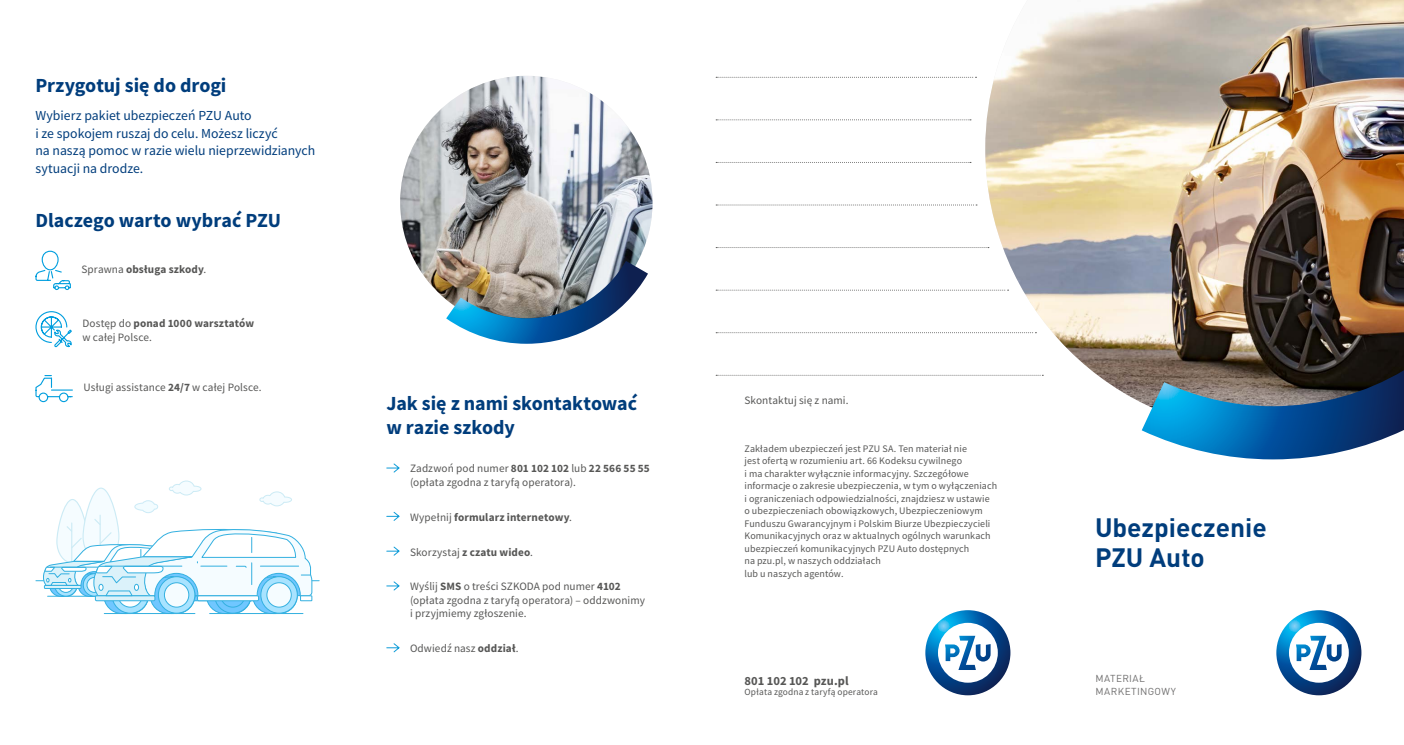
<style>
.page{position:relative;width:1404px;height:745px;background:#fff}
.page>*{position:absolute;margin:0;border:0;box-sizing:border-box;transform-origin:0 0}
.t1{font:700 26.25px/30px "DIN Pro Pl";color:#003d7c}
.t2{font:700 20px/23.8px "Source Sans Pro";letter-spacing:-.005em;color:#003d7c}
.t3{font:13.75px/17.5px "Source Sans Pro";letter-spacing:-.005em;color:#003d7c}
.t4{font:700 12.5px "Source Sans Pro";color:#575756}
.t5{font:11.25px/13.5px "Source Sans Pro";letter-spacing:.01em;color:#575756}
.t6{font:700 11.25px "Source Sans Pro";letter-spacing:.01em;color:#575756}
.t7{font:10px/12.5px "Source Sans Pro";letter-spacing:.01em;color:#575756}
.t8{font:10px/13.8px "DIN Pro Pl";letter-spacing:.04em;color:#706f6f}
.t9{font:9.38px "Source Sans Pro";letter-spacing:.02em;color:#575756}
.s1{font-weight:400}
.s2{font-weight:700}
</style>
<div class="page">
<svg style="left:925px;top:610px;width:85px;height:84px"></svg>
<svg style="left:35px;top:250px;width:36px;height:41px"></svg>
<svg style="left:35px;top:311px;width:37px;height:37px"></svg>
<svg style="left:35px;top:375px;width:38px;height:27px"></svg>
<svg style="left:386px;top:463px;width:14px;height:9px"></svg>
<svg style="left:386px;top:511px;width:14px;height:10px"></svg>
<svg style="left:386px;top:546px;width:14px;height:9px"></svg>
<svg style="left:386px;top:581px;width:14px;height:9px"></svg>
<svg style="left:386px;top:643px;width:14px;height:9px"></svg>
<svg style="left:716px;top:77px;width:260px;height:1px"></svg>
<svg style="left:716px;top:119px;width:254px;height:1px"></svg>
<svg style="left:716px;top:162px;width:254px;height:1px"></svg>
<svg style="left:716px;top:204px;width:260px;height:1px"></svg>
<svg style="left:716px;top:247px;width:269px;height:1px"></svg>
<svg style="left:716px;top:289px;width:269px;height:1px"></svg>
<svg style="left:716px;top:332px;width:269px;height:1px"></svg>
<svg style="left:716px;top:375px;width:269px;height:1px"></svg>
<img style="left:400px;top:76px;width:252px;height:224px">
<img style="left:446px;top:261px;width:202px;height:82px">
<hr style="left:36px;top:580px;width:283px;height:1px;background:#33b0e0">
<svg style="left:43px;top:480px;width:270px;height:135px"></svg>
<div style="left:197px;top:595px;width:61px;height:5px;background:#fff"></div>
<div style="left:197px;top:595px;width:62px;height:5px;border:1px solid #33b0e0"></div>
<div style="left:300px;top:595px;width:12px;height:5px;background:#fff"></div>
<div style="left:300px;top:595px;width:12px;height:5px;border:1px solid #33b0e0"></div>
<svg style="left:1276px;top:610px;width:85px;height:84px"></svg>
<img style="left:985px;top:0;width:418px;height:403px">
<svg style="left:1141px;top:370px;width:262px;height:89px;background:#3c6e92"></svg>
<h2 class="t2" style="left:35px;top:73px;width:192px">Przygotuj się do drogi</h2>
<h3 class="t3" style="left:35px;top:107px;width:281px">Wybierz pakiet ubezpieczeń PZU Auto<br>i ze spokojem ruszaj do celu. Możesz liczyć<br>na naszą pomoc w razie wielu nieprzewidzianych sytuacji na drodze.</h3>
<h2 class="t2" style="left:35px;top:208px;width:247px">Dlaczego warto wybrać PZU</h2>
<p class="t6" style="left:81px;top:262px;width:126px"><span class="s1">Sprawna</span> obsługa szkody<span class="s1">.</span></p>
<p class="t5" style="left:83px;top:316px;width:173px">Dostęp do <span class="s2">ponad 1000 warsztatów </span>w całej Polsce.</p>
<p class="t5" style="left:84px;top:380px;width:180px">Usługi assistance <span class="s2">24/7</span> w całej Polsce.</p>
<h2 class="t2" style="left:386px;top:391px;width:252px">Jak się z nami skontaktować w razie szkody</h2>
<p class="t5" style="left:410px;top:461px;width:241px">Zadzwoń pod numer <span class="s2">801 102 102</span> lub <span class="s2">22 566 55 55 </span>(opłata zgodna z taryfą operatora).</p>
<p class="t6" style="left:410px;top:509px;width:163px"><span class="s1">Wypełnij</span> formularz internetowy<span class="s1">.</span></p>
<p class="t5" style="left:410px;top:544px;width:124px">Skorzystaj <span class="s2">z czatu wideo</span>.</p>
<p class="t5" style="left:410px;top:579px;width:236px">Wyślij <span class="s2">SMS</span> o treści SZKODA pod numer <span class="s2">4102 </span>(opłata zgodna z taryfą operatora) – oddzwonimy i przyjmiemy zgłoszenie.</p>
<p class="t5" style="left:410px;top:641px;width:110px">Odwiedź nasz <span class="s2">oddział</span>.</p>
<p class="t5" style="left:744px;top:393px;width:106px">Skontaktuj się z nami.</p>
<p class="t7" style="left:744px;top:442px;width:254px">Zakładem ubezpieczeń jest PZU SA. Ten materiał nie<br>jest ofertą w rozumieniu art. 66 Kodeksu cywilnego<br>i ma charakter wyłącznie informacyjny. Szczegółowe informacje o zakresie ubezpieczenia, w tym o wyłączeniach i ograniczeniach odpowiedzialności, znajdziesz w ustawie o ubezpieczeniach obowiązkowych, Ubezpieczeniowym Funduszu Gwarancyjnym i Polskim Biurze Ubezpieczycieli Komunikacyjnych oraz w aktualnych ogólnych warunkach ubezpieczeń komunikacyjnych PZU Auto dostępnych<br>na pzu.pl, w naszych oddziałach<br>lub u naszych agentów.</p>
<p class="t4" style="left:744px;top:671px;width:106px">801 102 102 pzu.pl</p>
<p class="t9" style="left:744px;top:685px;width:135px">Opłata zgodna z taryfą operatora</p>
<h1 class="t1" style="left:1094px;top:511px;width:173px">Ubezpieczenie<br>PZU Auto</h1>
<p class="t8" style="left:1095px;top:670px;width:82px">MATERIAŁ<br>MARKETINGOWY</p>
</div>
